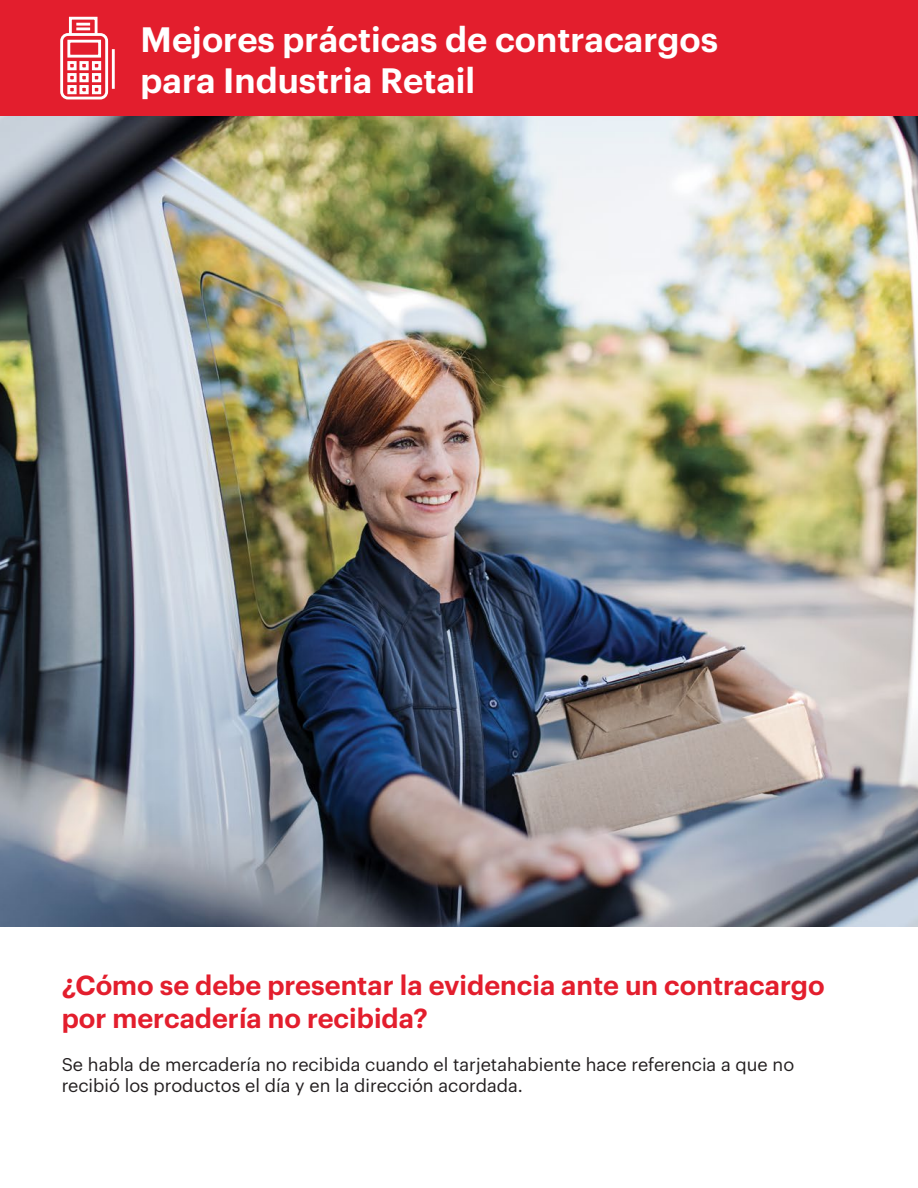
<style>
.page{position:relative;width:918px;height:1188px;background:#fff}
.page>*{position:absolute;margin:0;border:0;box-sizing:border-box;transform-origin:0 0}
.t1{font:600 34.5px/41.4px "Graphik";color:#fff}
.t2{font:600 27px/32.4px "Graphik";color:#e31e2d}
.t3{font:18px/21.6px "Graphik";color:#231f20}
</style>
<div class="page">
<div style="left:0;top:0;width:918px;height:116px;background:#e31e2d"></div>
<img style="left:0;top:116px;width:918px;height:811px">
<div style="left:60px;top:33px;width:48px;height:66px;border:3px solid #fff;border-radius:6px"></div>
<div style="left:67px;top:40px;width:34px;height:18px;border:3px solid #fff"></div>
<div style="left:67px;top:61px;width:10px;height:9px;border:3px solid #fff"></div>
<div style="left:67px;top:73px;width:10px;height:9px;border:3px solid #fff"></div>
<div style="left:67px;top:85px;width:10px;height:9px;border:3px solid #fff"></div>
<div style="left:79px;top:61px;width:10px;height:9px;border:3px solid #fff"></div>
<div style="left:79px;top:73px;width:10px;height:9px;border:3px solid #fff"></div>
<div style="left:79px;top:85px;width:10px;height:9px;border:3px solid #fff"></div>
<div style="left:92px;top:61px;width:9px;height:9px;border:3px solid #fff"></div>
<div style="left:92px;top:73px;width:9px;height:9px;border:3px solid #fff"></div>
<div style="left:92px;top:85px;width:9px;height:9px;border:3px solid #fff"></div>
<div style="left:69px;top:17px;width:29px;height:19px;border:3px solid #fff"></div>
<hr style="left:76px;top:23px;width:14px;height:3px;background:#fff">
<hr style="left:76px;top:27px;width:14px;height:3px;background:#fff">
<hr style="left:112px;top:49px;width:3px;height:40px;background:#fff">
<h1 class="t1" style="left:141px;top:16px;width:579px">Mejores prácticas de contracargos para Industria Retail</h1>
<h2 class="t2" style="left:62px;top:967px;width:764px">¿Cómo se debe presentar la evidencia ante un contracargo por mercadería no recibida?</h2>
<p class="t3" style="left:62px;top:1052px;width:734px">Se habla de mercadería no recibida cuando el tarjetahabiente hace referencia a que no recibió los productos el día y en la dirección acordada.</p>
</div>
